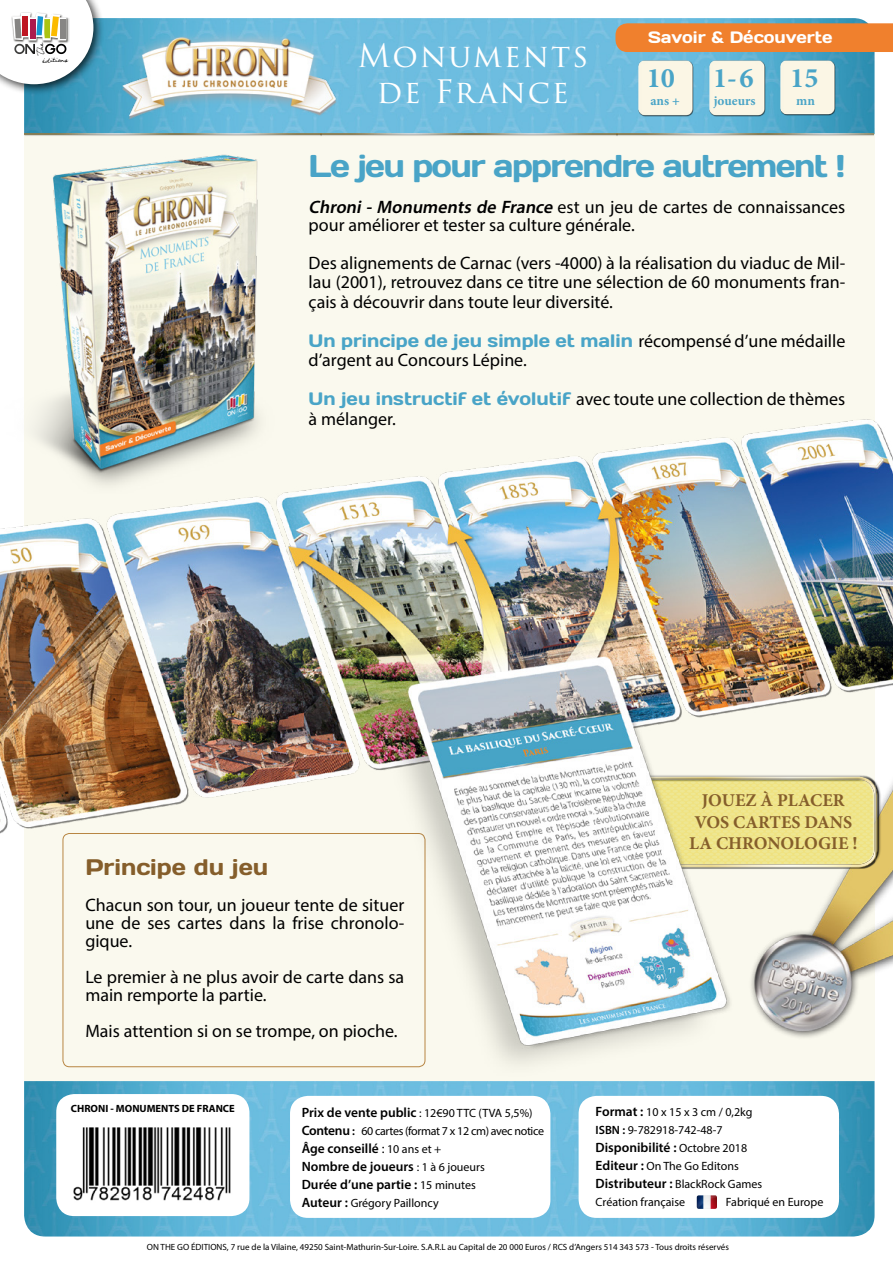
<style>
.page{position:relative;width:893px;height:1263px;background:#fff}
.page>*{position:absolute;margin:0;border:0;box-sizing:border-box;transform-origin:0 0}
.t1{font:31.5px "Days One";letter-spacing:-.05em;color:#49a4c7}
.t2{font:31.5px/36px "Trajan Pro 3";letter-spacing:.06em;color:#fff;text-align:center}
.t3{font:700 28.2px "Minion Pro";color:#49a4c7}
.t4{font:22.5px "Days One";color:#855e2b}
.t5{font:18px/18px "Myriad Pro";color:#000}
.t6{font:18px "Days One";color:#49a4c7}
.t7{font:700 18px/21.6px "Minion Pro";color:#855e2b;text-align:center}
.t8{font:16.5px "Days One";color:#fff}
.t9{font:600 13.5px/18px "Myriad Pro";color:#000}
.t10{font:700 13.35px "Minion Pro";color:#49a4c7}
.t11{font:12px/18px "Myriad Pro";color:#000}
.t12{font:12px/18px "Myriad Pro";letter-spacing:-.03em;color:#000}
.t13{font:700 10.5px "Myriad Pro";color:#000}
.t14{font:9px "Myriad Pro";color:#000}
.t15{font:7.5px "Night Wind Sent Sample";color:#000}
.t16{font:7.35px "Night Wind Sent Sample";color:#000}
.s1{font-weight:600;font-style:italic}
.s2{font-family:"Myriad Pro";color:#000}
.s3{font-family:"Days One";color:#49a4c7}
.s4{font-weight:600;font-size:13.5px}
.s5{font-weight:600}
.s6{font-weight:400}
.s7{font-weight:400;font-size:12px}
</style>
<div class="page">
<div style="left:24px;top:128px;width:850px;height:953px;background:#faf9ee"></div>
<img style="left:24px;top:1091px;width:850px;height:145px">
<img style="left:24px;top:18px;width:850px;height:116px">
<div style="left:56px;top:1094px;width:193px;height:122px;background:#fff;border-radius:18px"></div>
<img style="left:73px;top:1127px;width:158px;height:74px">
<div style="left:579px;top:1096px;width:260px;height:122px;background:#fff;border-radius:18px"></div>
<img style="left:697px;top:1195px;width:20px;height:14px">
<img style="left:115px;top:28px;width:226px;height:91px">
<img style="left:24px;top:119px;width:296px;height:17px">
<img style="left:320px;top:119px;width:296px;height:17px">
<img style="left:616px;top:119px;width:257px;height:17px">
<img style="left:53px;top:154px;width:205px;height:176px">
<div style="left:0;top:0;width:105px;height:96px;background:#000;opacity:.75"></div>
<svg style="left:0;top:0;width:93px;height:84px"></svg>
<img style="left:636px;top:59px;width:59px;height:59px">
<img style="left:708px;top:59px;width:59px;height:59px">
<img style="left:779px;top:58px;width:59px;height:59px">
<div style="left:290px;top:1096px;width:260px;height:122px;background:#fff;border-radius:18px"></div>
<div style="left:615px;top:23px;width:278px;height:29px;background:#f0802d"></div>
<img style="left:0;top:330px;width:893px;height:761px">
<p class="t16" style="left:36px;top:56px;width:14px;rotate:-90deg">T eh</p>
<p class="t15" style="left:42px;top:56px;width:27px;rotate:-4deg">editions</p>
<h1 class="t2" style="left:357px;top:39px;width:232px">Monuments de France</h1>
<p class="t8" style="left:648px;top:26px;width:186px">Savoir &amp; Découverte</p>
<h2 class="t3" style="left:647px;top:59px;width:30px">10</h2>
<p class="t10" style="left:650px;top:91px;width:31px">ans +</p>
<h2 class="t3" style="left:713px;top:59px;width:42px">1-6</h2>
<p class="t10" style="left:714px;top:91px;width:43px">joueurs</p>
<h2 class="t3" style="left:790px;top:59px;width:30px">15</h2>
<p class="t10" style="left:796px;top:91px;width:20px">mn</p>
<h1 class="t1" style="left:309px;top:146px;width:538px">Le jeu pour apprendre autrement !</h1>
<p class="t5" style="left:309px;top:198px;width:538px"><span class="s1">Chroni - Monuments de France</span>est un jeu de cartes de connaissances pour améliorer et tester sa culture générale.</p>
<p class="t5" style="left:309px;top:253px;width:538px;line-height:19.5px;text-align:justify">Des alignements de Carnac (vers -4000) à la réalisation du viaduc de Mil&shy;lau (2001), retrouvez dans ce titre une sélection de 60 monuments fran&shy;çais à découvrir dans toute leur diversité.</p>
<p class="t6" style="left:309px;top:329px;width:538px">Un principe de jeu simple et malin <span class="s2">récompensé d’une médaille</span></p>
<p class="t5" style="left:309px;top:341px;width:538px;line-height:39px">d’argent au Concours Lépine.<br><span class="s3">Un jeu instructif et évolutif</span> avec toute une collection de thèmes</p>
<p class="t5" style="left:309px;top:410px;width:89px">à mélanger.</p>
<p class="t4" style="left:85px;top:852px;width:184px">Principe du jeu</p>
<p class="t5" style="left:85px;top:895px;width:320px;text-align:justify">Chacun son tour, un joueur tente de situer une de ses cartes dans la frise chronolo&shy;gique.</p>
<p class="t5" style="left:85px;top:967px;width:320px">Le premier à ne plus avoir de carte dans sa main remporte la partie.</p>
<p class="t5" style="left:85px;top:1021px;width:314px">Mais attention si on se trompe, on pioche.</p>
<p class="t7" style="left:689px;top:789px;width:170px">JOUEZ À PLACER<br>VOS CARTES DANS<br>LA CHRONOLOGIE !</p>
<p class="t13" style="left:71px;top:1102px;width:165px">CHRONI - MONUMENTS DE FRANCE</p>
<p class="t12" style="left:302px;top:1103px;width:244px"><span class="s4">Prix de vente public</span> : 12€90 TTC (TVA 5,5%)<br><span class="s4">Contenu</span> <span class="s5">:</span> 60 cartes (format 7 x 12 cm) avec notice</p>
<p class="t9" style="left:302px;top:1139px;width:185px">Âge conseillé <span class="s6">:</span> <span class="s7">10 ans et +<br></span>Nombre de joueurs <span class="s7">: 1 à 6 joueurs<br></span>Durée d’une partie : <span class="s7">15 minutes</span></p>
<p class="t11" style="left:302px;top:1193px;width:139px"><span class="s4">Auteur :</span> Grégory Pailloncy</p>
<p class="t11" style="left:596px;top:1102px;width:158px"><span class="s4">Format :</span> 10 x 15 x 3 cm / 0,2kg<br><span class="s5">ISBN :</span> 9-782918-742-48-7</p>
<p class="t9" style="left:596px;top:1138px;width:153px">Disponibilité : <span class="s7">Octobre 2018</span></p>
<p class="t11" style="left:596px;top:1156px;width:168px"><span class="s4">Editeur :</span> On The Go Editons<br><span class="s4">Distributeur :</span> BlackRock Games<br>Création française</p>
<p class="t11" style="left:726px;top:1192px;width:99px">Fabriqué en Europe</p>
<p class="t14" style="left:147px;top:1242px;width:584px">ON THE GO ÉDITIONS, 7 rue de la Vilaine, 49250 Saint-Mathurin-Sur-Loire. S.A.R.L au Capital de 20 000 Euros / RCS d’Angers 514 343 573 - Tous droits réservés</p>
</div>
